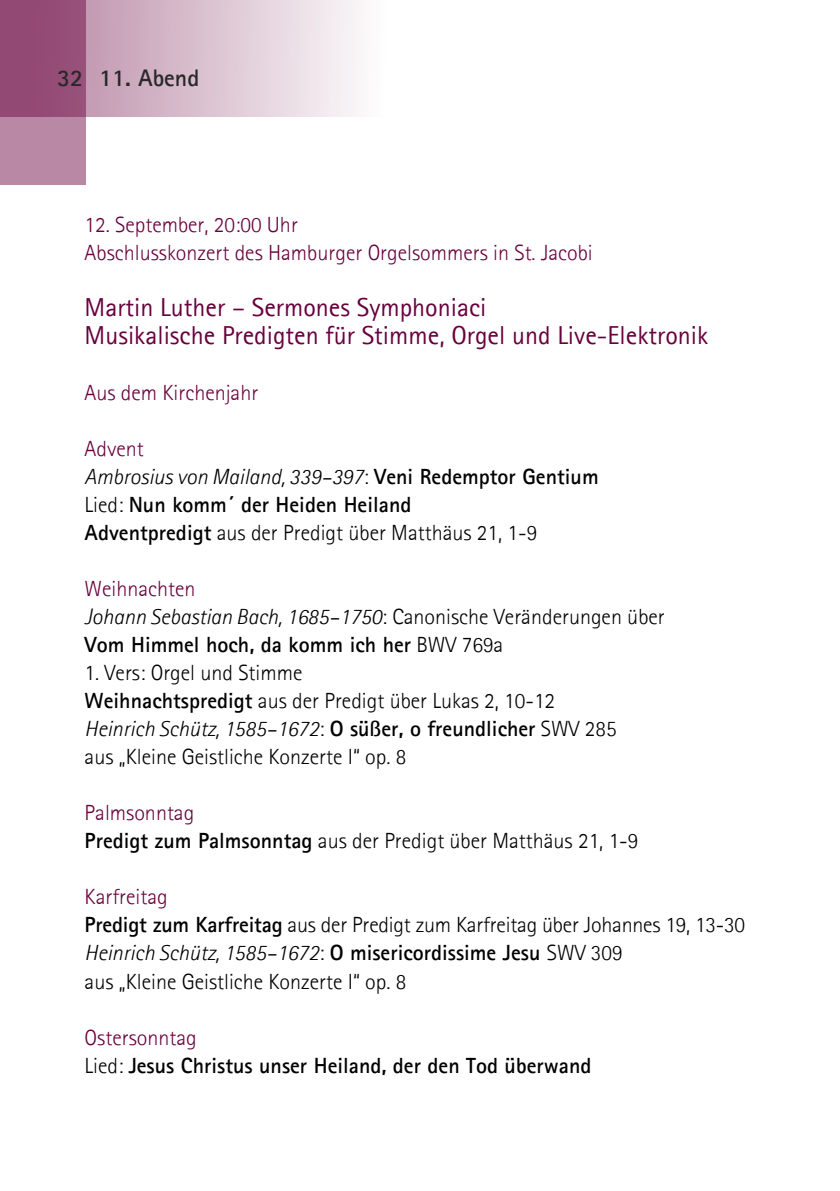
<style>
.page{position:relative;width:840px;height:1191px;background:#fff}
.page>*{position:absolute;margin:0;border:0;box-sizing:border-box;transform-origin:0 0}
.t1{font:26px/28px "Agfa Rotis Sans Serif";color:#68013d}
.t2{font:700 24px "Agfa Rotis Sans Serif";color:#292829}
.t3{font:300 22px/28px "Agfa Rotis Sans Serif";color:#000}
.t4{font:700 22px/28px "Agfa Rotis Sans Serif";color:#000}
.t5{font:300 22px/28px "Agfa Rotis Sans Serif";color:#68013d}
.s1{font-weight:300;color:#68013d}
.s2{font-weight:300;font-style:italic}
.s3{font-weight:300}
.s4{color:#68013d}
.s5{font-style:italic}
.s6{font-weight:700}
</style>
<div class="page">
<svg style="left:85px;top:0;width:274px;height:116px;background:#ddc7d4"></svg>
<svg style="left:0;top:0;width:85px;height:184px;background:#a16186"></svg>
<p class="t2" style="left:57px;top:62px;width:27px">32</p>
<p class="t2" style="left:99px;top:63px;width:101px">11. Abend</p>
<p class="t5" style="left:85px;top:210px;width:509px">12. September, 20:00 Uhr<br>Abschlusskonzert des Hamburger Orgelsommers in St. Jacobi</p>
<p class="t1" style="left:85px;top:293px;width:624px">Martin Luther – Sermones Symphoniaci<br>Musikalische Predigten für Stimme, Orgel und Live-Elektronik</p>
<p class="t5" style="left:85px;top:378px;width:175px">Aus dem Kirchenjahr</p>
<p class="t4" style="left:85px;top:434px;width:515px"><span class="s1">Advent<br></span><span class="s2">Ambrosius von Mailand, 339–397</span><span class="s3">:</span> Veni Redemptor Gentium <span class="s3">Lied:</span> Nun komm´ der Heiden Heiland<br>Adventpredigt <span class="s3">aus der Predigt über Matthäus 21, 1-9</span></p>
<p class="t3" style="left:85px;top:574px;width:581px"><span class="s4">Weihnachten<br></span><span class="s5">Johann Sebastian Bach, 1685–1750</span>: Canonische Veränderungen über<br><span class="s6">Vom Himmel hoch, da komm ich her</span> BWV 769a</p>
<p class="t3" style="left:85px;top:658px;width:533px">1. Vers: Orgel und Stimme<br><span class="s6">Weihnachtspredigt</span> aus der Predigt über Lukas 2, 10-12<br><span class="s5">Heinrich Schütz, 1585–1672</span>: <span class="s6">O süßer, o freundlicher</span> SWV 285 aus „Kleine Geistliche Konzerte I“ op. 8</p>
<p class="t3" style="left:85px;top:798px;width:555px"><span class="s4">Palmsonntag<br></span><span class="s6">Predigt zum Palmsonntag</span> aus der Predigt über Matthäus 21, 1-9</p>
<p class="t3" style="left:85px;top:882px;width:661px"><span class="s4">Karfreitag<br></span><span class="s6">Predigt zum Karfreitag</span> aus der Predigt zum Karfreitag über Johannes 19, 13-30<br><span class="s5">Heinrich Schütz, 1585–1672</span>: <span class="s6">O misericordissime Jesu</span> SWV 309<br>aus „Kleine Geistliche Konzerte I“ op. 8</p>
<p class="t4" style="left:85px;top:1022px;width:508px"><span class="s1">Ostersonntag<br></span><span class="s3">Lied:</span> Jesus Christus unser Heiland, der den Tod überwand</p>
</div>
